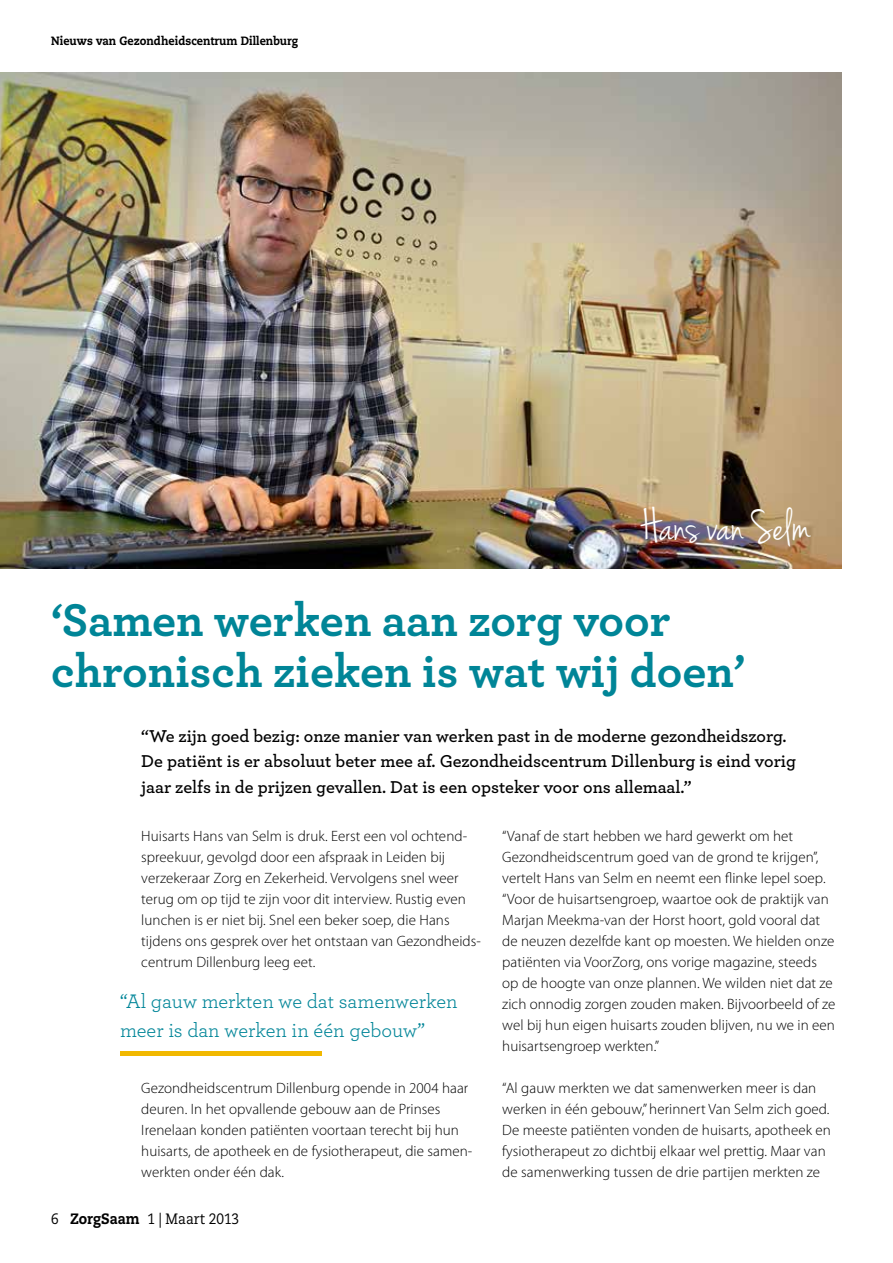
<style>
.page{position:relative;width:893px;height:1263px;background:#fff}
.page>*{position:absolute;margin:0;border:0;box-sizing:border-box;transform-origin:0 0}
.t1{font:700 48px/51px "Archer";color:#008597}
.t2{font:46.95px "Jenna Sue";color:#fff}
.t3{font:20.55px/29px "Archer";color:#008598}
.t4{font:600 18px/25.5px "Archer";color:#000}
.t5{font:300 15px/21px "Myriad Pro";letter-spacing:.005em;color:#000}
.t6{font:15px "Caecilia LT Std";color:#000;scale:.91 1}
.t7{font:800 12px "Caecilia LT Std";color:#000;scale:.91 1}
.s1{font-weight:800}
</style>
<div class="page">
<img style="left:0;top:72px;width:842px;height:496px">
<div style="left:120px;top:1051px;width:202px;height:5px;background:#f1b800"></div>
<p class="t7" style="left:51px;top:34px;width:273px">Nieuws van Gezondheidscentrum Dillenburg</p>
<h2 class="t2" style="left:641px;top:500px;width:171px">Hans van Selm</h2>
<h1 class="t1" style="left:51px;top:591px;width:696px">‘Samen werken aan zorg voor chronisch zieken is wat wij doen’</h1>
<p class="t4" style="left:141px;top:722px;width:656px">“We zijn goed bezig: onze manier van werken past in de moderne gezondheidszorg.<br>De patiënt is er absoluut beter mee af. Gezondheidscentrum Dillenburg is eind vorig jaar zelfs in de prijzen gevallen. Dat is een opsteker voor ons allemaal.”</p>
<p class="t5" style="left:502px;top:826px;width:335px">“Vanaf de start hebben we hard gewerkt om het Gezondheidscentrum goed van de grond te krijgen”, vertelt Hans van Selm en neemt een flinke lepel soep. “Voor de huisartsengroep, waartoe ook de praktijk van Marjan Meekma-van der Horst hoort, gold vooral dat de neuzen dezelfde kant op moesten. We hielden onze patiënten via VoorZorg, ons vorige magazine, steeds op de hoogte van onze plannen. We wilden niet dat ze zich onnodig zorgen zouden maken. Bijvoorbeeld of ze wel bij hun eigen huisarts zouden blijven, nu we in een huisartsengroep werkten.”</p>
<p class="t5" style="left:502px;top:1078px;width:330px">“Al gauw merkten we dat samenwerken meer is dan werken in één gebouw,” herinnert Van Selm zich goed.<br>De meeste patiënten vonden de huisarts, apotheek en fysiotherapeut zo dichtbij elkaar wel prettig. Maar van de samenwerking tussen de drie partijen merkten ze</p>
<p class="t5" style="left:141px;top:826px;width:341px">Huisarts Hans van Selm is druk. Eerst een vol ochtend&shy;spreekuur, gevolgd door een afspraak in Leiden bij verzekeraar Zorg en Zekerheid. Vervolgens snel weer terug om op tijd te zijn voor dit interview. Rustig even lunchen is er niet bij. Snel een beker soep, die Hans tijdens ons gesprek over het ontstaan van Gezondheids&shy;centrum Dillenburg leeg eet.</p>
<h3 class="t3" style="left:120px;top:986px;width:339px">“Al gauw merkten we dat samenwerken meer is dan werken in één gebouw”</h3>
<p class="t5" style="left:141px;top:1078px;width:333px">Gezondheidscentrum Dillenburg opende in 2004 haar deuren. In het opvallende gebouw aan de Prinses Irenelaan konden patiënten voortaan terecht bij hun huisarts, de apotheek en de fysiotherapeut, die samen&shy;werkten onder één dak.</p>
<p class="t6" style="left:51px;top:1209px;width:208px">6 <span class="s1">ZorgSaam</span> 1 | Maart 2013</p>
</div>
